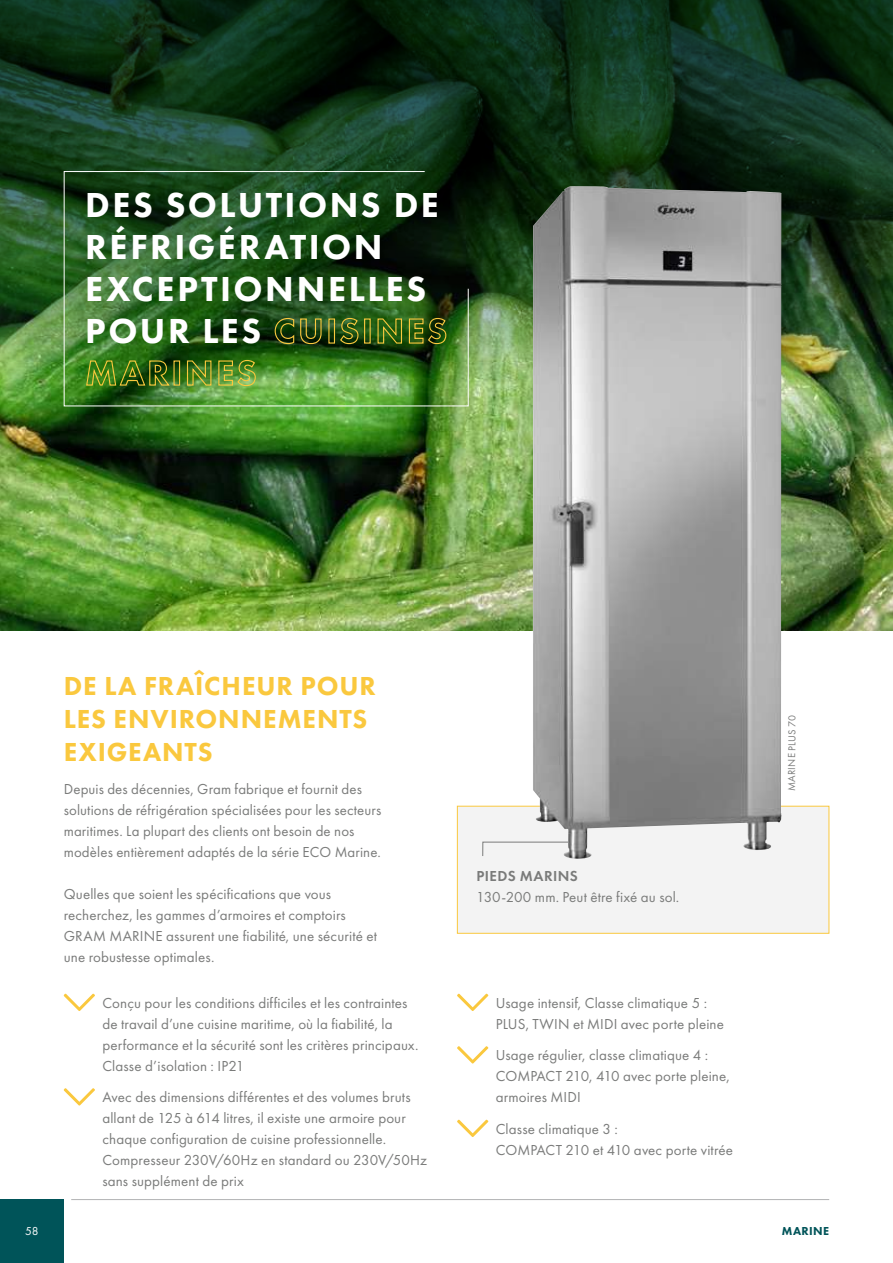
<style>
.page{position:relative;width:893px;height:1263px;background:#fff}
.page>*{position:absolute;margin:0;border:0;box-sizing:border-box;transform-origin:0 0}
.t1{font:800 36px/42px "Futura PT";letter-spacing:.07em;color:#fff}
.t2{font:800 27px/33px "Futura PT";letter-spacing:.03em;color:#fac83e}
.t3{font:15px/21px "Futura PT";letter-spacing:.01em;color:#7a7b7a}
.t4{font:600 15px "Futura PT";letter-spacing:.035em;color:#7a7b7a}
.t5{font:800 12px "Futura PT";letter-spacing:.03em;color:#005459}
.t6{font:12px "Futura PT";color:#fff}
.t7{font:10.5px "Futura PT";color:#7a7b7a}
.s1{color:#fac83e}
</style>
<div class="page">
<img style="left:0;top:382px;width:893px;height:249px">
<svg style="left:0;top:0;width:893px;height:382px"></svg>
<div style="left:457px;top:806px;width:372px;height:127px;background:#f3f3f3;border:1px solid #fac83e"></div>
<hr style="left:71px;top:1199px;width:758px;height:1px;background:#b1b2b3">
<svg style="left:482px;top:842px;width:51px;height:14px"></svg>
<svg style="left:64px;top:994px;width:31px;height:17px"></svg>
<svg style="left:64px;top:1088px;width:31px;height:17px"></svg>
<svg style="left:457px;top:994px;width:31px;height:17px"></svg>
<svg style="left:457px;top:1046px;width:31px;height:17px"></svg>
<svg style="left:457px;top:1120px;width:31px;height:17px"></svg>
<img style="left:533px;top:186px;width:249px;height:673px">
<img style="left:63px;top:171px;width:406px;height:236px">
<div style="left:0;top:1199px;width:64px;height:64px;background:#005459"></div>
<h1 class="t1" style="left:85px;top:183px;width:363px">DES SOLUTIONS DE<br>RÉFRIGÉRATION<br>EXCEPTIONNELLES<br>POUR LES <span class="s1">CUISINES<br>MARINES</span></h1>
<p class="t6" style="left:25px;top:1224px;width:15px">58</p>
<h2 class="t2" style="left:64px;top:669px;width:314px">DE LA FRAÎCHEUR POUR<br>LES ENVIRONNEMENTS<br>EXIGEANTS</h2>
<p class="t3" style="left:64px;top:779px;width:319px">Depuis des décennies, Gram fabrique et fournit des solutions de réfrigération spécialisées pour les secteurs maritimes. La plupart des clients ont besoin de nos modèles entièrement adaptés de la série ECO Marine.</p>
<p class="t3" style="left:64px;top:884px;width:315px">Quelles que soient les spécifications que vous recherchez, les gammes d’armoires et comptoirs GRAM MARINE assurent une fiabilité, une sécurité et une robustesse optimales.</p>
<p class="t3" style="left:102px;top:992px;width:317px">Conçu pour les conditions difficiles et les contraintes de travail d’une cuisine maritime, où la fiabilité, la performance et la sécurité sont les critères principaux.<br>Classe d’isolation : IP21</p>
<p class="t3" style="left:102px;top:1087px;width:326px">Avec des dimensions différentes et des volumes bruts allant de 125 à 614 litres, il existe une armoire pour chaque configuration de cuisine professionnelle.<br>Compresseur 230V/60Hz en standard ou 230V/50Hz sans supplément de prix</p>
<p class="t4" style="left:476px;top:867px;width:103px">PIEDS MARINS</p>
<p class="t3" style="left:476px;top:887px;width:205px">130-200 mm. Peut être fixé au sol.</p>
<p class="t3" style="left:496px;top:992px;width:230px">Usage intensif, Classe climatique 5 :<br>PLUS, TWIN et MIDI avec porte pleine</p>
<p class="t3" style="left:496px;top:1045px;width:235px">Usage régulier, classe climatique 4 :<br>COMPACT 210, 410 avec porte pleine, armoires MIDI</p>
<p class="t3" style="left:496px;top:1118px;width:239px">Classe climatique 3 :<br>COMPACT 210 et 410 avec porte vitrée</p>
<p class="t7" style="left:785px;top:791px;width:77px;rotate:-89deg">MARINE PLUS 70</p>
<p class="t5" style="left:782px;top:1223px;width:49px">MARINE</p>
</div>
